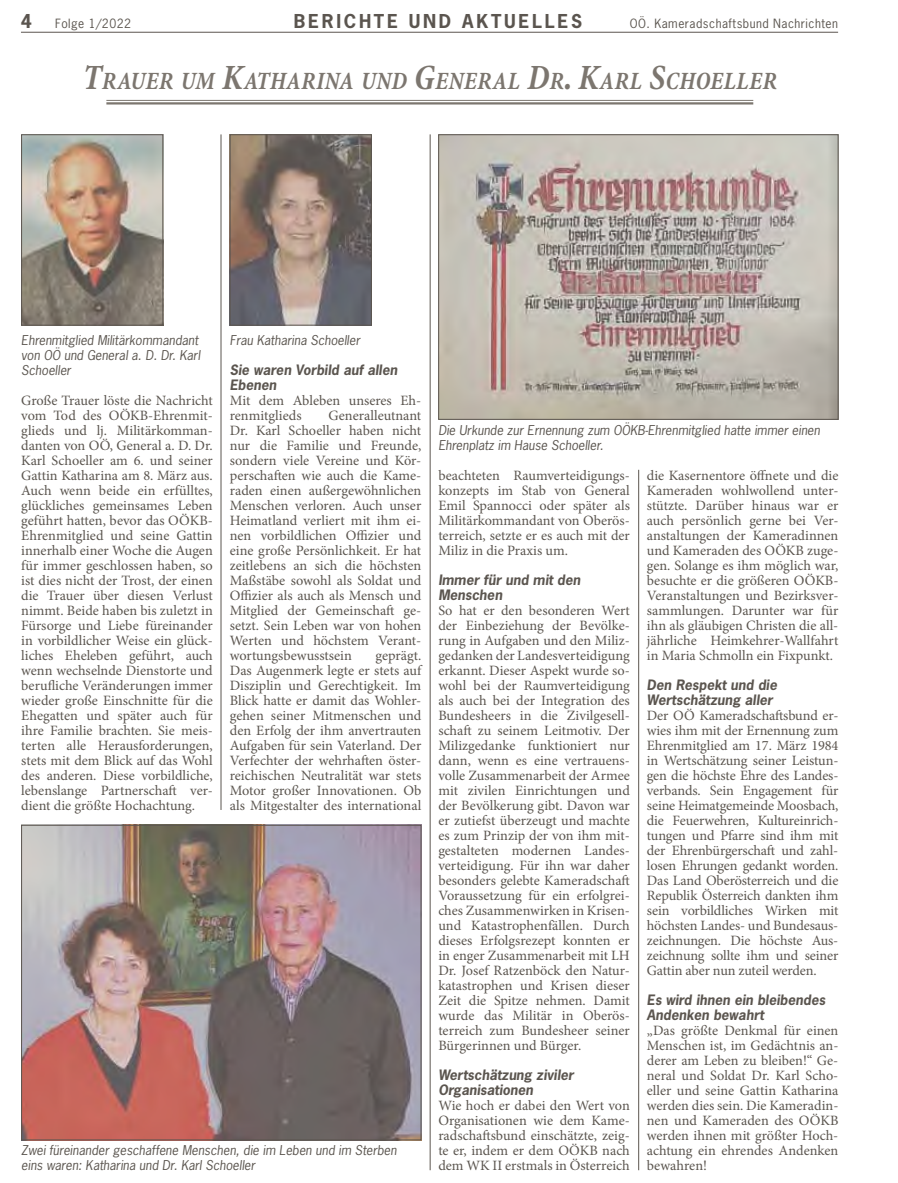
<style>
.page{position:relative;width:898px;height:1183px;background:#fff}
.page>*{position:absolute;margin:0;border:0;box-sizing:border-box;transform-origin:0 0}
.t1{font:italic 700 condensed 25.2px "Minion";letter-spacing:.005em;color:#7c766f}
.t2{font:700 18px "News Gothic";letter-spacing:.15em;color:#5b554f}
.t3{font:14.25px/15px "Minion Pro";color:#5b554f;text-align:justify}
.t4{font:italic 700 13.5px/15px "News Gothic";color:#5b554f}
.t5{font:italic 12.75px/15px "News Gothic";color:#5b554f}
.t6{font:12px "News Gothic";letter-spacing:.04em;color:#5b554f}
.s1{font-size:36px}
</style>
<div class="page">
<hr style="left:21px;top:32px;width:816px;height:1px;background:#5b554f">
<hr style="left:106px;top:100px;width:647px;height:1px;background:#7c766f">
<hr style="left:106px;top:102px;width:647px;height:2px;background:#7c766f">
<img style="left:23px;top:826px;width:396px;height:311px">
<div style="left:21px;top:824px;width:400px;height:315px;border:1px solid #5b554f"></div>
<img style="left:23px;top:136px;width:138px;height:187px">
<div style="left:21px;top:134px;width:142px;height:191px;border:1px solid #5b554f"></div>
<img style="left:232px;top:136px;width:137px;height:187px">
<div style="left:230px;top:134px;width:141px;height:191px;border:1px solid #5b554f"></div>
<img style="left:440px;top:136px;width:396px;height:281px">
<div style="left:438px;top:134px;width:400px;height:285px;border:1px solid #5b554f"></div>
<hr style="left:221px;top:134px;width:1px;height:675px;background:#5b554f">
<hr style="left:429px;top:134px;width:1px;height:1035px;background:#5b554f">
<hr style="left:638px;top:469px;width:1px;height:700px;background:#5b554f">
<p class="t2" style="left:21px;top:9px;width:13px">4</p>
<p class="t6" style="left:55px;top:15px;width:78px">Folge 1/2022</p>
<p class="t2" style="left:294px;top:9px;width:289px">BERICHTE UN D AKTUELLES</p>
<p class="t6" style="left:629px;top:15px;width:210px">OÖ. Kameradschaftsbund Nachrichten</p>
<h1 class="t1" style="left:83px;top:68px;width:695px"><span class="s1">T</span>RAUER UM <span class="s1">K</span>ATHARINA UND <span class="s1">G</span>ENERAL <span class="s1">D</span>R<span class="s1">. K</span>ARL <span class="s1">S</span>CHOELLER</h1>
<p class="t5" style="left:21px;top:332px;width:180px">Ehrenmitglied Militärkommandant von OÖ und General a. D. Dr. Karl<br>Schoeller</p>
<p class="t5" style="left:230px;top:332px;width:132px">Frau Katharina Schoeller</p>
<p class="t4" style="left:230px;top:361px;width:169px">Sie waren Vorbild auf allen<br>Ebenen</p>
<p class="t3" style="left:230px;top:392px;width:193px">Mit dem Ableben unseres Eh&shy;renmitglieds</p>
<p class="t3" style="left:21px;top:392px;width:193px">Große Trauer löste die Nachricht vom Tod des OÖKB-Ehrenmit&shy;glieds und lj. Militärkomman&shy;danten von OÖ, General a. D. Dr.<br>Karl Schoeller am 6. und seiner Gattin Katharina am 8. März aus.<br>Auch wenn beide ein erfülltes, glückliches gemeinsames Leben geführt hatten, bevor das OÖKB-Ehrenmitglied und seine Gattin innerhalb einer Woche die Augen für immer geschlossen haben, so ist dies nicht der Trost, der einen die Trauer über diesen Verlust nimmt. Beide haben bis zuletzt in Fürsorge und Liebe füreinander in vorbildlicher Weise ein glück&shy;liches Eheleben geführt, auch wenn wechselnde Dienstorte und berufliche Veränderungen immer wieder große Einschnitte für die Ehegatten und später auch für ihre Familie brachten. Sie meis&shy;terten alle Herausforderungen, stets mit dem Blick auf das Wohl des anderen. Diese vorbildliche, lebenslange Partnerschaft ver&shy;dient die größte Hochachtung.</p>
<p class="t3" style="left:230px;top:407px;width:193px;text-indent:99px">Generalleutnant Dr. Karl Schoeller haben nicht nur die Familie und Freunde, sondern viele Vereine und Kör&shy;perschaften wie auch die Kame&shy;raden einen außergewöhnlichen Menschen verloren. Auch unser Heimatland verliert mit ihm ei&shy;nen vorbildlichen Offizier und eine große Persönlichkeit. Er hat zeitlebens an sich die höchsten Maßstäbe sowohl als Soldat und Offizier als auch als Mensch und Mitglied der Gemeinschaft ge&shy;setzt. Sein Leben war von hohen Werten und höchstem Verant&shy;wortungsbewusstsein</p>
<p class="t3" style="left:230px;top:647px;width:193px;text-indent:146px">geprägt.<br>Das Augenmerk legte er stets auf Disziplin und Gerechtigkeit. Im Blick hatte er damit das Wohler&shy;gehen seiner Mitmenschen und den Erfolg der ihm anvertrauten Aufgaben für sein Vaterland. Der Verfechter der wehrhaften öster&shy;reichischen Neutralität war stets Motor großer Innovationen. Ob als Mitgestalter des international</p>
<p class="t5" style="left:21px;top:1142px;width:377px">Zwei füreinander geschaffene Menschen, die im Leben und im Sterben eins waren: Katharina und Dr. Karl Schoeller</p>
<p class="t5" style="left:438px;top:422px;width:383px">Die Urkunde zur Ernennung zum OÖKB-Ehrenmitglied hatte immer einen<br>Ehrenplatz im Hause Schoeller.</p>
<p class="t3" style="left:438px;top:467px;width:193px">beachteten Raumverteidigungs&shy;konzepts im Stab von General Emil Spannocci oder später als Militärkommandant von Oberös&shy;terreich, setzte er es auch mit der Miliz in die Praxis um.</p>
<p class="t4" style="left:438px;top:571px;width:143px">Immer für und mit den<br>Menschen</p>
<p class="t3" style="left:438px;top:602px;width:193px">So hat er den besonderen Wert der Einbeziehung der Bevölke&shy;rung in Aufgaben und den Miliz&shy;gedanken der Landesverteidigung erkannt. Dieser Aspekt wurde so&shy;wohl bei der Raumverteidigung als auch bei der Integration des Bundesheers in die Zivilgesell&shy;schaft zu seinem Leitmotiv. Der Milizgedanke funktioniert nur dann, wenn es eine vertrauens&shy;volle Zusammenarbeit der Armee mit zivilen Einrichtungen und der Bevölkerung gibt. Davon war er zutiefst überzeugt und machte es zum Prinzip der von ihm mit&shy;gestalteten modernen Landes&shy;verteidigung. Für ihn war daher besonders gelebte Kameradschaft Voraussetzung für ein erfolgrei&shy;ches Zusammenwirken in Krisen&shy;und Katastrophenfällen. Durch dieses Erfolgsrezept konnten er in enger Zusammenarbeit mit LH Dr. Josef Ratzenböck den Natur&shy;katastrophen und Krisen dieser Zeit die Spitze nehmen. Damit wurde das Militär in Oberös&shy;terreich zum Bundesheer seiner Bürgerinnen und Bürger.</p>
<p class="t4" style="left:438px;top:1066px;width:137px">Wertschätzung ziviler<br>Organisationen</p>
<p class="t3" style="left:438px;top:1097px;width:193px">Wie hoch er dabei den Wert von Organisationen wie dem Kame&shy;radschaftsbund einschätzte, zeig&shy;te er, indem er dem OÖKB nach dem WK II erstmals in Österreich</p>
<p class="t3" style="left:646px;top:467px;width:193px">die Kasernentore öffnete und die Kameraden wohlwollend unter&shy;stützte. Darüber hinaus war er auch persönlich gerne bei Ver&shy;anstaltungen der Kameradinnen und Kameraden des OÖKB zuge&shy;gen. Solange es ihm möglich war, besuchte er die größeren OÖKB-Veranstaltungen und Bezirksver&shy;sammlungen. Darunter war für ihn als gläubigen Christen die all&shy;jährliche Heimkehrer-Wallfahrt in Maria Schmolln ein Fixpunkt.</p>
<p class="t4" style="left:646px;top:676px;width:132px">Den Respekt und die<br>Wertschätzung aller</p>
<p class="t3" style="left:646px;top:707px;width:193px">Der OÖ Kameradschaftsbund er&shy;wies ihm mit der Ernennung zum Ehrenmitglied am 17. März 1984 in Wertschätzung seiner Leistun&shy;gen die höchste Ehre des Landes&shy;verbands. Sein Engagement für seine Heimatgemeinde Moosbach, die Feuerwehren, Kultureinrich&shy;tungen und Pfarre sind ihm mit der Ehrenbürgerschaft und zahl&shy;losen Ehrungen gedankt worden.<br>Das Land Oberösterreich und die Republik Österreich dankten ihm sein vorbildliches Wirken mit höchsten Landes- und Bundesaus&shy;zeichnungen. Die höchste Aus&shy;zeichnung sollte ihm und seiner Gattin aber nun zuteil werden.</p>
<p class="t4" style="left:646px;top:991px;width:180px">Es wird ihnen ein bleibendes<br>Andenken bewahrt</p>
<p class="t3" style="left:646px;top:1022px;width:193px">„Das größte Denkmal für einen Menschen ist, im Gedächtnis an&shy;derer am Leben zu bleiben!“ Ge&shy;neral und Soldat Dr. Karl Scho&shy;eller und seine Gattin Katharina werden dies sein. Die Kameradin&shy;nen und Kameraden des OÖKB werden ihnen mit größter Hoch&shy;achtung ein ehrendes Andenken bewahren!</p>
</div>
